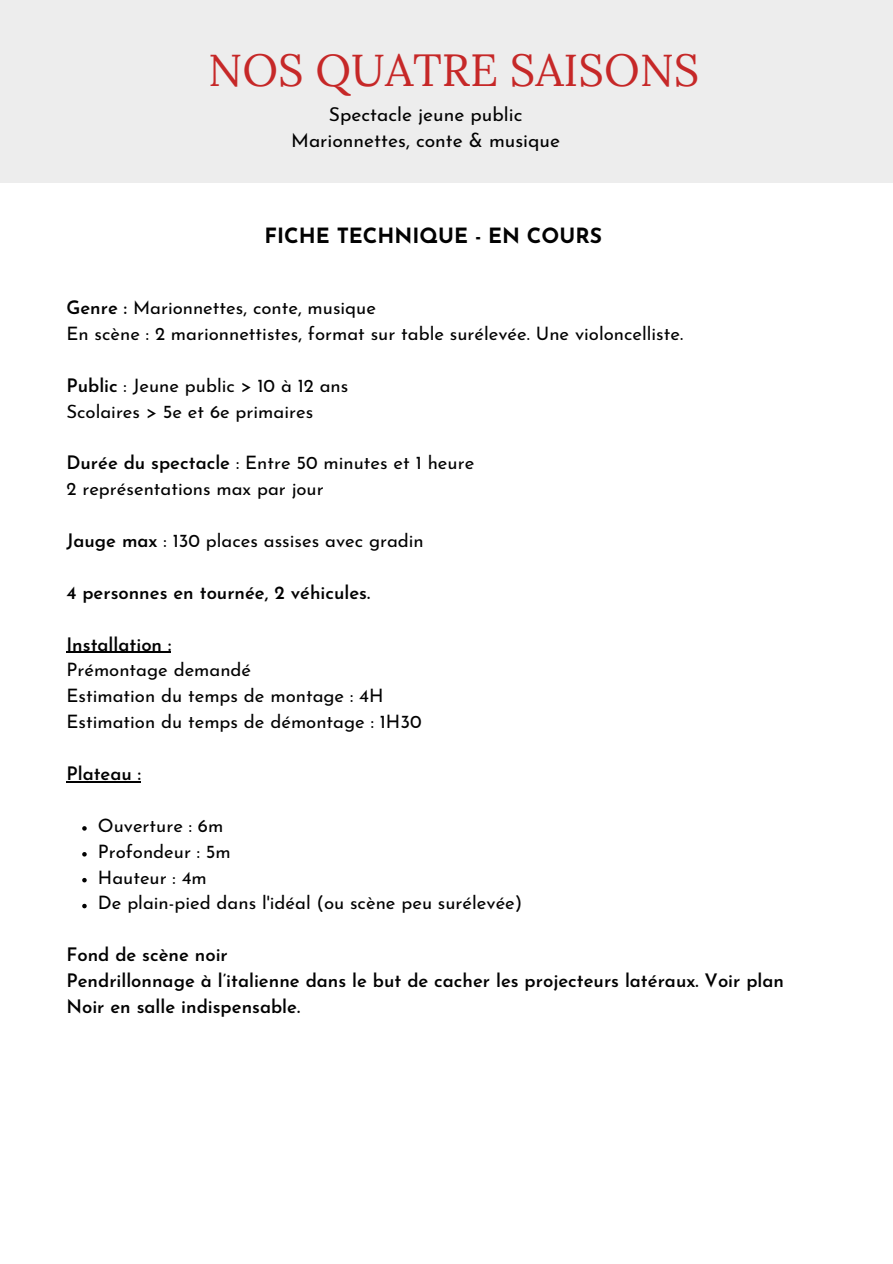
<style>
.page{position:relative;width:893px;height:1264px;background:#fff}
.page>*{position:absolute;margin:0;border:0;box-sizing:border-box;transform-origin:0 0}
.t1{font:44.85px "Lora";color:#c62828}
.t2{font:700 21px "Josefin Sans";color:#020202}
.t3{font:19.2px "Josefin Sans";color:#020202}
.t4{font:18.45px "Josefin Sans";color:#020202}
.t5{font:600 18.45px "Josefin Sans";color:#020202}
.s1{font-weight:600}
</style>
<div class="page">
<div style="left:0;top:0;width:892px;height:183px;background:#ededed"></div>
<hr style="left:66px;top:651px;width:105px;height:2px;background:#020202">
<hr style="left:66px;top:781px;width:75px;height:1px;background:#020202">
<svg style="left:82px;top:826px;width:5px;height:4px"></svg>
<svg style="left:82px;top:852px;width:5px;height:4px"></svg>
<svg style="left:82px;top:878px;width:5px;height:4px"></svg>
<svg style="left:82px;top:903px;width:5px;height:5px"></svg>
<p class="t1" style="left:208px;top:41px;width:492px">NOS QUATRE SAISONS</p>
<p class="t3" style="left:329px;top:106px;width:195px">Spectacle jeune public</p>
<p class="t3" style="left:291px;top:133px;width:270px">Marionnettes, conte &amp; musique</p>
<p class="t2" style="left:264px;top:227px;width:339px">FICHE TECHNIQUE - EN COURS</p>
<p class="t4" style="left:66px;top:300px;width:311px"><span class="s1">Genre :</span> Marionnettes, conte, musique</p>
<p class="t4" style="left:66px;top:326px;width:618px">En scène : 2 marionnettistes, format sur table surélevée. Une violoncelliste.</p>
<p class="t4" style="left:66px;top:378px;width:283px"><span class="s1">Public</span> : Jeune public &gt; 10 à 12 ans</p>
<p class="t4" style="left:66px;top:404px;width:248px">Scolaires &gt; 5e et 6e primaires</p>
<p class="t4" style="left:66px;top:455px;width:409px"><span class="s1">Durée du spectacle</span> : Entre 50 minutes et 1 heure</p>
<p class="t4" style="left:66px;top:481px;width:259px">2 représentations max par jour</p>
<p class="t4" style="left:66px;top:533px;width:359px"><span class="s1">Jauge max</span> : 130 places assises avec gradin</p>
<p class="t5" style="left:66px;top:585px;width:305px">4 personnes en tournée, 2 véhicules.</p>
<p class="t5" style="left:66px;top:636px;width:106px">Installation :</p>
<p class="t4" style="left:66px;top:662px;width:186px">Prémontage demandé</p>
<p class="t4" style="left:66px;top:688px;width:318px">Estimation du temps de montage : 4H</p>
<p class="t4" style="left:66px;top:714px;width:356px">Estimation du temps de démontage : 1H30</p>
<p class="t5" style="left:66px;top:766px;width:76px">Plateau :</p>
<p class="t4" style="left:98px;top:818px;width:127px">Ouverture : 6m</p>
<p class="t4" style="left:98px;top:843px;width:134px">Profondeur : 5m</p>
<p class="t4" style="left:98px;top:869px;width:110px">Hauteur : 4m</p>
<p class="t4" style="left:98px;top:895px;width:426px">De plain-pied dans l'idéal (ou scène peu surélevée)</p>
<p class="t5" style="left:66px;top:947px;width:163px">Fond de scène noir</p>
<p class="t5" style="left:66px;top:973px;width:719px">Pendrillonnage à l’italienne dans le but de cacher les projecteurs latéraux. Voir plan</p>
<p class="t5" style="left:66px;top:999px;width:235px">Noir en salle indispensable.</p>
</div>
